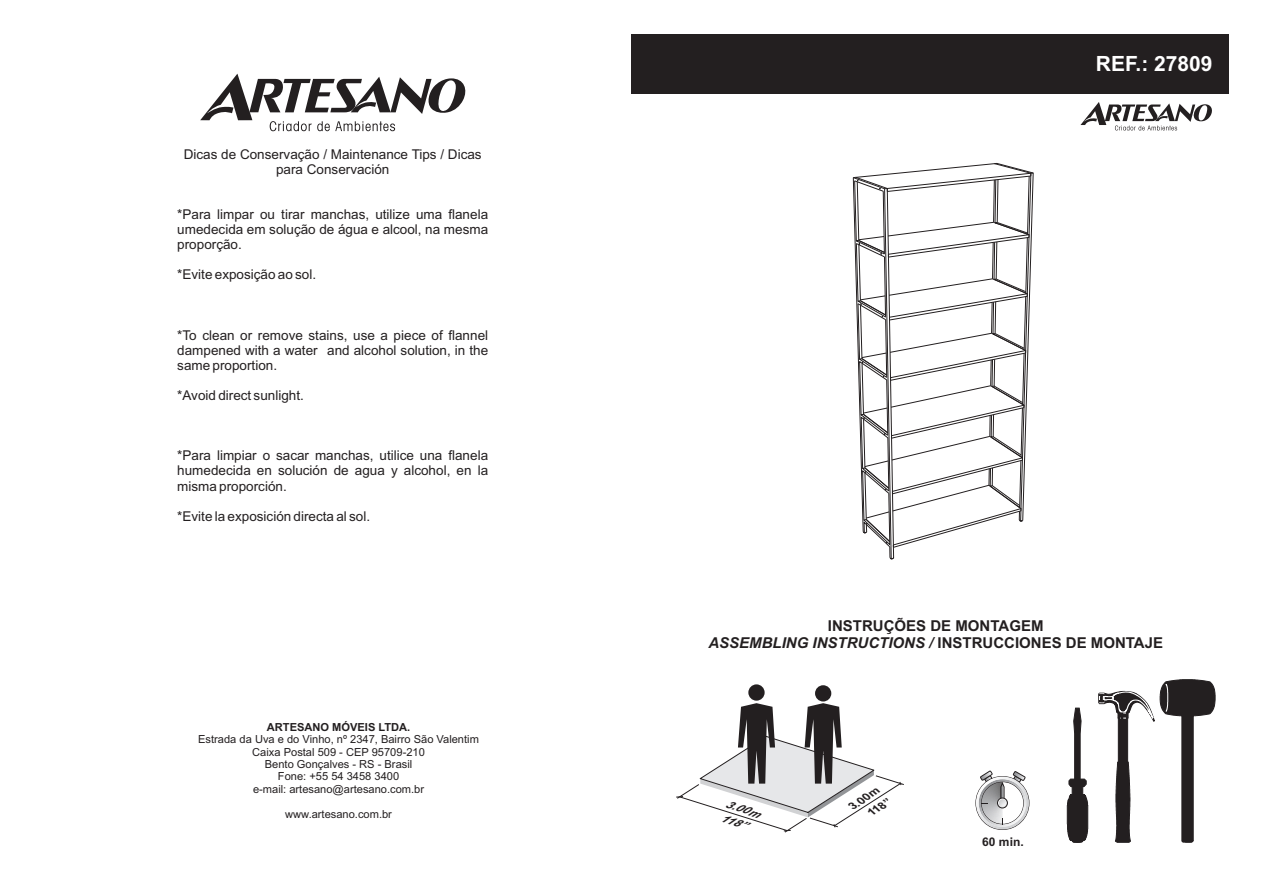
<style>
.page{position:relative;width:1263px;height:893px;background:#fff}
.page>*{position:absolute;margin:0;border:0;box-sizing:border-box;transform-origin:0 0}
.t1{font:700 21px "Arial";color:#fff}
.t2{font:700 15px/16.8px "Arial";color:#231f20;text-align:center}
.t3{font:13.5px/15.1px "Arial";color:#231f20;text-align:justify}
.t4{font:700 12px "Arial";color:#231f20}
.t5{font:11.1px/12.5px "Arial";color:#231f20;text-align:center}
.t6{font:700 11.1px "Arial";color:#231f20}
.t7{font:italic 700 10.8px/15.6px "Arial";color:#231f20;scale:1.11 1}
.t8{font:italic 700 10.65px "Arial";color:#231f20;scale:1.17 1}
.s1{font-style:italic}
</style>
<div class="page">
<div style="left:631px;top:34px;width:598px;height:60px;background:#231f20"></div>
<div style="left:748px;top:684px;width:17px;height:17px;background:#231f20;border-radius:50%"></div>
<div style="left:815px;top:685px;width:16px;height:16px;background:#231f20;border-radius:50%"></div>
<svg style="left:676px;top:703px;width:228px;height:130px"></svg>
<svg style="left:200px;top:74px;width:266px;height:57px"></svg>
<svg style="left:1080px;top:102px;width:132px;height:28px"></svg>
<svg style="left:976px;top:770px;width:53px;height:59px"></svg>
<svg style="left:1160px;top:680px;width:55px;height:162px"></svg>
<svg style="left:1099px;top:691px;width:55px;height:151px"></svg>
<hr style="left:1123px;top:762px;width:3px;height:78px;background:#231f20">
<svg style="left:1067px;top:708px;width:21px;height:135px"></svg>
<svg style="left:852px;top:162px;width:182px;height:398px"></svg>
<p class="t3" style="left:184px;top:148px;width:299px;text-align:center">Dicas de Conservação / Maintenance Tips / Dicas para Conservación</p>
<p class="t3" style="left:177px;top:208px;width:312px">*Para limpar ou tirar manchas, utilize uma flanela umedecida em solução de água e alcool, na mesma proporção.</p>
<p class="t3" style="left:177px;top:268px;width:140px">*Evite exposição ao sol.</p>
<p class="t3" style="left:177px;top:329px;width:312px">*To clean or remove stains, use a piece of flannel dampened with a water and alcohol solution, in the same proportion.</p>
<p class="t3" style="left:177px;top:389px;width:128px">*Avoid direct sunlight.</p>
<p class="t3" style="left:177px;top:449px;width:312px">*Para limpiar o sacar manchas, utilice una flanela humedecida en solución de agua y alcohol, en la misma proporción.</p>
<p class="t3" style="left:177px;top:510px;width:194px">*Evite la exposición directa al sol.</p>
<p class="t6" style="left:267px;top:723px;width:145px">ARTESANO MÓVEIS LTDA.</p>
<p class="t5" style="left:198px;top:734px;width:282px">Estrada da Uva e do Vinho, nº 2347, Bairro São Valentim Caixa Postal 509 - CEP 95709-210<br>Bento Gonçalves - RS - Brasil<br>Fone: +55 54 3458 3400<br>e-mail: artesano@artesano.com.br</p>
<p class="t5" style="left:285px;top:809px;width:108px">www.artesano.com.br</p>
<h1 class="t1" style="left:1096px;top:55px;width:118px">REF.: 27809</h1>
<p class="t2" style="left:708px;top:619px;width:456px">INSTRUÇÕES DE MONTAGEM<br><span class="s1">ASSEMBLING INSTRUCTIONS /</span> INSTRUCCIONES DE MONTAJE</p>
<p class="t8" style="left:727px;top:800px;width:32px;rotate:18deg">3.00m</p>
<p class="t8" style="left:722px;top:814px;width:24px;rotate:18deg">118”</p>
<p class="t7" style="left:858px;top:794px;width:24px;text-indent:-13px;rotate:-33deg">3.00m<br>118”</p>
<p class="t4" style="left:982px;top:837px;width:43px">60 min.</p>
</div>
